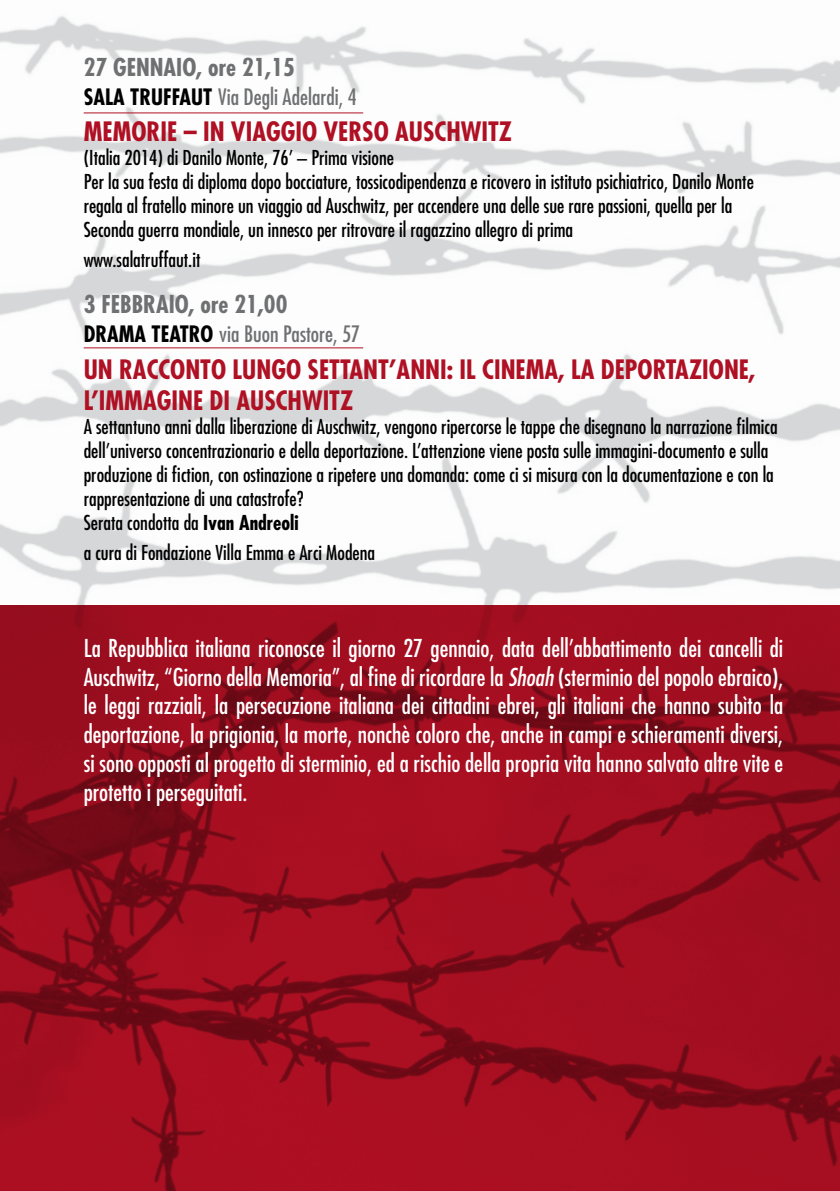
<style>
.page{position:relative;width:840px;height:1191px;background:#fff}
.page>*{position:absolute;margin:0;border:0;box-sizing:border-box;transform-origin:0 0}
.t1{font:700 condensed 26px/31.2px "Futura";color:#af1023}
.t2{font:condensed 24px/28.8px "Futura";color:#fff;text-align:justify}
.t3{font:700 condensed 24px "Futura";color:#6f7072}
.t4{font:condensed 22px "Futura";color:#6f7072}
.t5{font:condensed 20px/24px "Futura";color:#000}
.s1{font-weight:700;color:#000}
.s2{font-weight:700}
.s3{font-style:italic}
</style>
<div class="page">
<img style="left:0;top:16px;width:839px;height:589px">
<svg style="left:0;top:605px;width:839px;height:586px;background:#9b0d1e"></svg>
<hr style="left:84px;top:347px;width:279px;height:1px;background:#af1023">
<hr style="left:84px;top:112px;width:279px;height:1px;background:#af1023">
<p class="t3" style="left:84px;top:52px;width:213px">27 GENNAIO, ore 21,15</p>
<p class="t4" style="left:84px;top:83px;width:274px"><span class="s1">SALA TRUFFAUT</span> Via Degli Adelardi, 4</p>
<p class="t1" style="left:84px;top:116px;width:429px">MEMORIE – IN VIAGGIO VERSO AUSCHWITZ</p>
<p class="t5" style="left:84px;top:146px;width:311px">(Italia 2014) di Danilo Monte, 76’ – Prima visione</p>
<p class="t5" style="left:84px;top:170px;width:671px">Per la sua festa di diploma dopo bocciature, tossicodipendenza e ricovero in istituto psichiatrico, Danilo Monte regala al fratello minore un viaggio ad Auschwitz, per accendere una delle sue rare passioni, quella per la<br>Seconda guerra mondiale, un innesco per ritrovare il ragazzino allegro di prima</p>
<p class="t5" style="left:84px;top:247px;width:118px">www.salatruffaut.it</p>
<p class="t3" style="left:84px;top:289px;width:205px">3 FEBBRAIO, ore 21,00</p>
<p class="t4" style="left:84px;top:320px;width:278px"><span class="s1">DRAMA TEATRO</span> via Buon Pastore, 57</p>
<p class="t1" style="left:84px;top:353px;width:673px">UN RACCONTO LUNGO SETTANT’ANNI: IL CINEMA, LA DEPORTAZIONE,<br>L’IMMAGINE DI AUSCHWITZ</p>
<p class="t5" style="left:84px;top:414px;width:695px">A settantuno anni dalla liberazione di Auschwitz, vengono ripercorse le tappe che disegnano la narrazione filmica dell’universo concentrazionario e della deportazione. L’attenzione viene posta sulle immagini-documento e sulla produzione di fiction, con ostinazione a ripetere una domanda: come ci si misura con la documentazione e con la rappresentazione di una catastrofe?</p>
<p class="t5" style="left:84px;top:510px;width:216px">Serata condotta da <span class="s2">Ivan Andreoli</span></p>
<p class="t5" style="left:84px;top:540px;width:293px">a cura di Fondazione Villa Emma e Arci Modena</p>
<p class="t2" style="left:84px;top:633px;width:700px">La Repubblica italiana riconosce il giorno 27 gennaio, data dell’abbattimento dei cancelli di Auschwitz, “Giorno della Memoria”, al fine di ricordare la <span class="s3">Shoah</span> (sterminio del popolo ebraico), le leggi razziali, la persecuzione italiana dei cittadini ebrei, gli italiani che hanno subìto la deportazione, la prigionia, la morte, nonchè coloro che, anche in campi e schieramenti diversi, si sono opposti al progetto di sterminio, ed a rischio della propria vita hanno salvato altre vite e protetto i perseguitati.</p>
</div>
